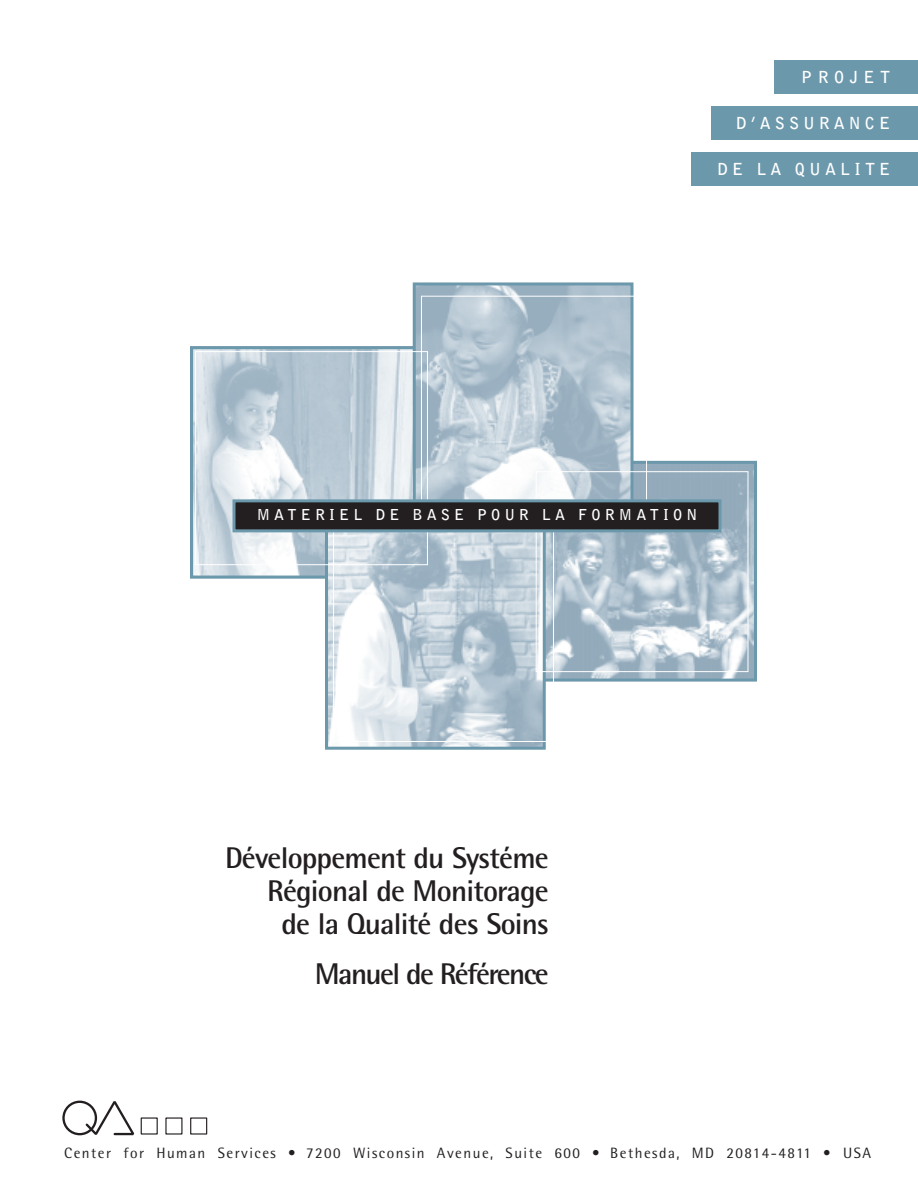
<style>
.page{position:relative;width:918px;height:1188px;background:#fff}
.page>*{position:absolute;margin:0;border:0;box-sizing:border-box;transform-origin:0 0}
.t1{font:700 30px/33px "Rotis Semi Sans";letter-spacing:-.025em;color:#231f20;text-align:right}
.t2{font:700 30px "Rotis Semi Sans";letter-spacing:-.055em;color:#231f20}
.t3{font:700 16.5px "Bell Gothic";letter-spacing:.25em;color:#fff}
.t4{font:15px "Rotis Semi Sans";letter-spacing:.1em;color:#231f20}
.t5{font:700 15px "Bell Gothic";letter-spacing:.28em;color:#fff}
</style>
<div class="page">
<div style="left:774px;top:60px;width:144px;height:34px;background:#6c98ac"></div>
<div style="left:712px;top:106px;width:206px;height:34px;background:#6c98ac"></div>
<div style="left:692px;top:152px;width:226px;height:34px;background:#6c98ac"></div>
<div style="left:62px;top:1101px;width:35px;height:34px;border:2px solid #231f20;border-radius:50%"></div>
<svg style="left:84px;top:1101px;width:124px;height:35px"></svg>
<img style="left:417px;top:286px;width:213px;height:9px">
<svg style="left:195px;top:295px;width:554px;height:447px"></svg>
<div style="left:234px;top:501px;width:486px;height:30px;background:#231f20"></div>
<div style="left:232px;top:499px;width:490px;height:33px;border:3px solid #6c98ac"></div>
<p class="t3" style="left:801px;top:70px;width:90px">PROJET</p>
<p class="t3" style="left:736px;top:117px;width:156px">D’ASSURANCE</p>
<p class="t3" style="left:717px;top:163px;width:175px">DE LA QUALITE</p>
<p class="t5" style="left:257px;top:509px;width:442px">MATERIEL DE BASE POUR LA FORMATION</p>
<h1 class="t1" style="left:225px;top:845px;width:325px">Développement du Systéme<br>Régional de Monitorage<br>de la Qualité des Soins</h1>
<h1 class="t2" style="left:315px;top:963px;width:235px">Manuel de Référence</h1>
<p class="t4" style="left:64px;top:1147px;width:808px">Center for Human Services • 7200 Wisconsin Avenue, Suite 600 • Bethesda, MD 20814-4811 • USA</p>
</div>
